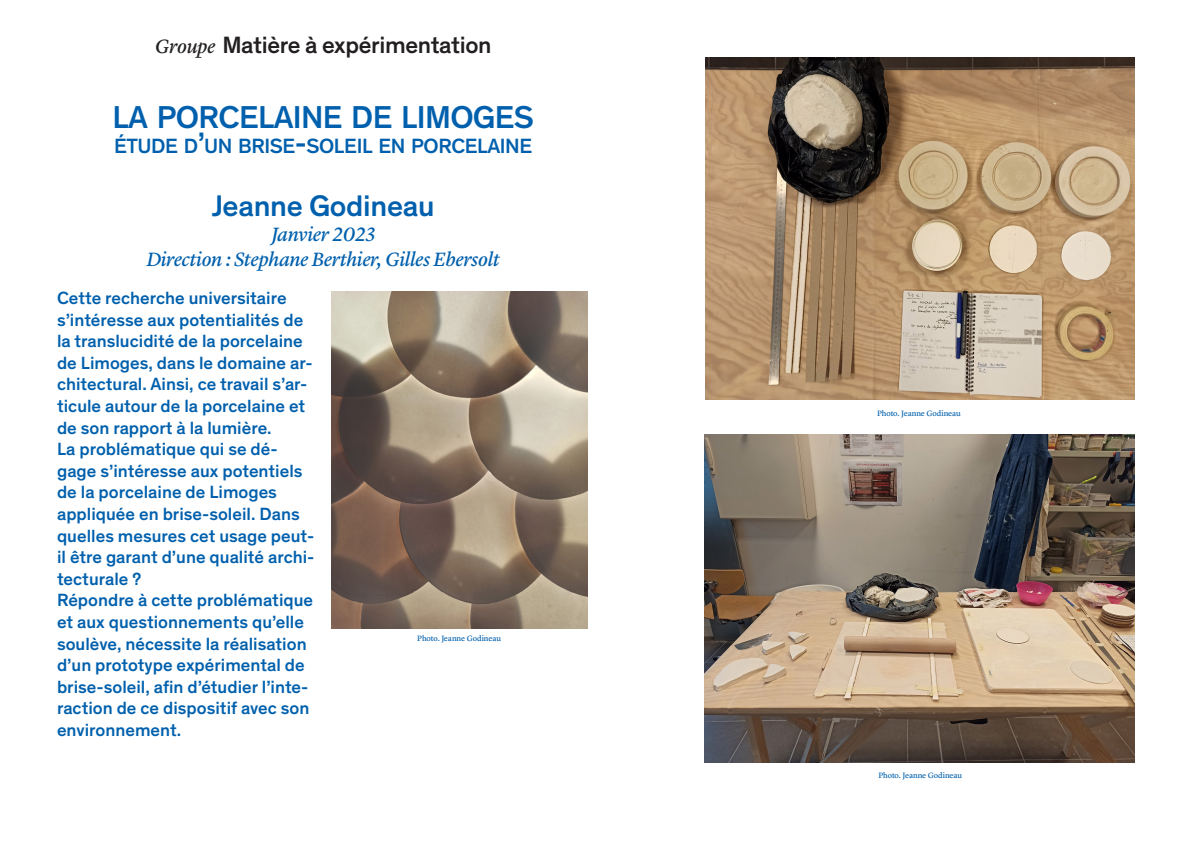
<style>
.page{position:relative;width:1191px;height:842px;background:#fff}
.page>*{position:absolute;margin:0;border:0;box-sizing:border-box;transform-origin:0 0}
.H2_Theinhardt{font:500 32.2px "Theinhardt";letter-spacing:-.02em;color:#0160ad}
.h3_Theinhardt{font:500 30.3px "Theinhardt";letter-spacing:-.01em;color:#0160ad}
.H2_Theinhardt-2{font:500 24px "Theinhardt";letter-spacing:-.015em;color:#231f20}
.H2_Theinhardt-3{font:500 21px "Theinhardt";letter-spacing:-.02em;color:#0160ad}
.h3_Theinhardt-2{font:italic 20px/25px "Lyon Text Regular No.2";letter-spacing:-.02em;color:#0160ad;text-align:center}
.t1{font:500 18px/21.6px "Theinhardt";color:#0160ad}
.T_-_Courant_Theinhar{font:8px "Lyon Text Regular No.2";letter-spacing:-.01em;color:#0160ad}
.s1{font-family:"Lyon Text Regular No.2";font-weight:400;font-style:italic;font-size:20px}
.s2{font-size:30px}
</style>
<div class="page">
<img style="left:705px;top:57px;width:430px;height:343px">
<img style="left:331px;top:292px;width:256px;height:336px">
<img style="left:705px;top:435px;width:429px;height:327px">
<p class="H2_Theinhardt-2" style="left:155px;top:27px;width:338px"><span class="s1">Groupe</span> Matière à expérimentation</p>
<p class="H2_Theinhardt" style="left:112px;top:94px;width:423px">LA PORCELAINE DE LIMOGES</p>
<p class="H2_Theinhardt-3" style="left:114px;top:131px;width:420px">ÉTUDE D<span class="s2">’</span>UN BRISE<span class="s2">-</span>SOLEIL EN PORCELAINE</p>
<p class="h3_Theinhardt" style="left:212px;top:183px;width:224px">Jeanne Godineau</p>
<p class="h3_Theinhardt-2" style="left:146px;top:220px;width:355px">Janvier 2023<br>Direction : Stephane Berthier, Gilles Ebersolt</p>
<p class="t1" style="left:57px;top:286px;width:257px">Cette recherche universitaire s’intéresse aux potentialités de la translucidité de la porcelaine de Limoges, dans le domaine ar&shy;chitectural. Ainsi, ce travail s’ar&shy;ticule autour de la porcelaine et de son rapport à la lumière.</p>
<p class="t1" style="left:57px;top:437px;width:259px">La problématique qui se dé&shy;gage s’intéresse aux potentiels de la porcelaine de Limoges appliquée en brise-soleil. Dans quelles mesures cet usage peut&shy;il être garant d’une qualité archi&shy;tecturale ?</p>
<p class="t1" style="left:57px;top:588px;width:258px">Répondre à cette problématique et aux questionnements qu’elle soulève, nécessite la réalisation d’un prototype expérimental de brise-soleil, afin d’étudier l’inte&shy;raction de ce dispositif avec son environnement.</p>
<p class="T_-_Courant_Theinhar" style="left:417px;top:632px;width:85px">Photo. Jeanne Godineau</p>
<p class="T_-_Courant_Theinhar" style="left:877px;top:407px;width:85px">Photo. Jeanne Godineau</p>
<p class="T_-_Courant_Theinhar" style="left:878px;top:770px;width:85px">Photo. Jeanne Godineau</p>
</div>
